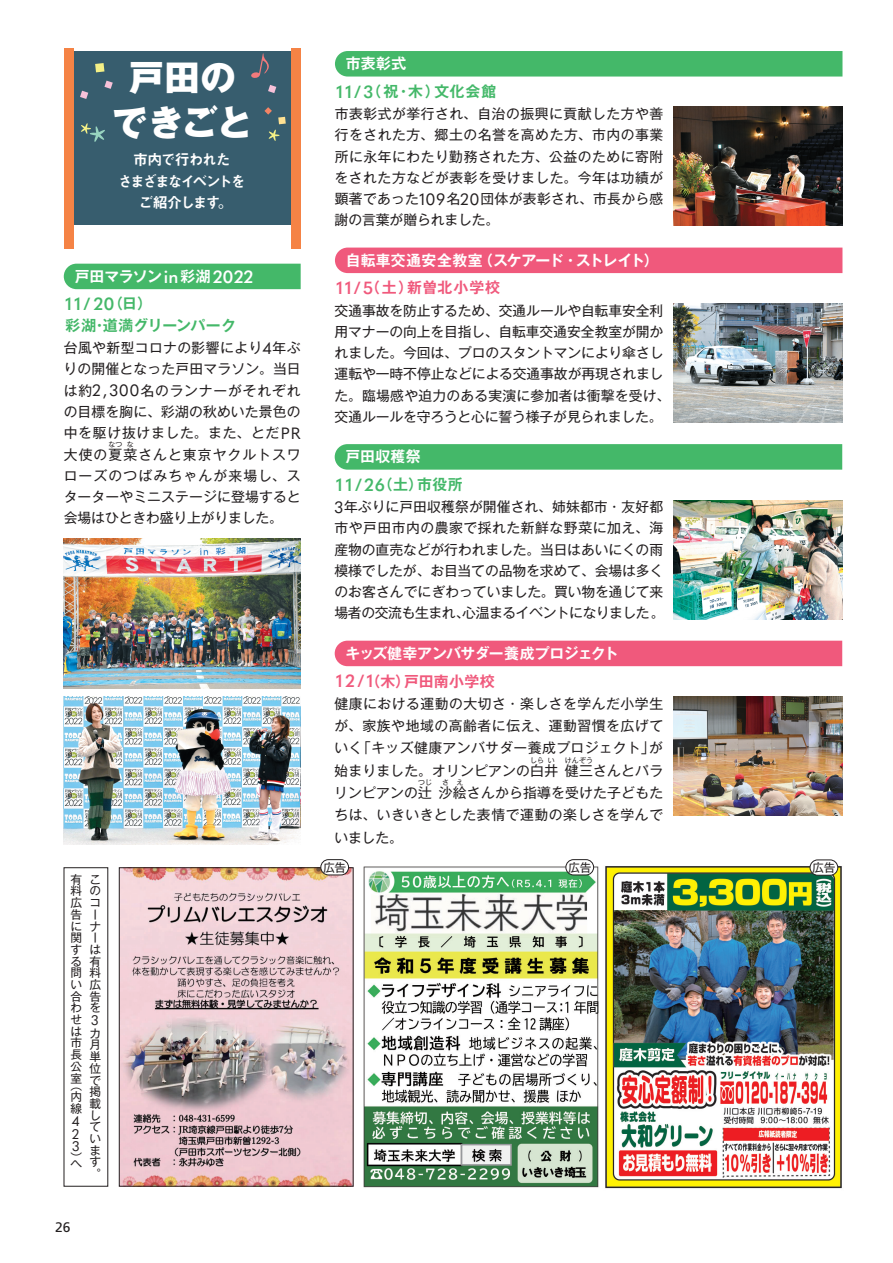
<style>
.page{position:relative;width:893px;height:1263px;background:#fff}
.page>*{position:absolute;margin:0;border:0;box-sizing:border-box;transform-origin:0 0}
.t1{font:800 35.4px/45.8px "Gothic MB101 Pr 6 N";letter-spacing:.01em;color:#fff;text-align:center}
.t2{font:600 17.4px "Quasimoda";color:#44b869}
.t3{font:700 14.85px "Gothic MB101 Pr 6 N De";letter-spacing:-.01em;color:#fff}
.t4{font:700 14.85px "Gothic MB101 Pr 6 N De";letter-spacing:.025em;color:#44b869}
.t5{font:700 14.85px "Gothic MB101 Pr 6 N De";letter-spacing:.03em;color:#f0597c}
.t6{font:14.85px/21.3px "Midashi Go Pr 6 N MB31";letter-spacing:-.11em;color:#fff;text-align:center}
.t7{font:700 14.85px "Gothic MB101 Pr 6 N De";letter-spacing:-.035em;color:#fff}
.t8{font:13.8px/21.3px "Gothic MB101 Pr 6 N";letter-spacing:.01em;color:#231f20;text-align:justify}
.t9{font:13.8px/22.4px "Gothic MB101 Pr 6 N";letter-spacing:.035em;color:#231f20}
.t10{font:13.8px "Frutiger LT Std";color:#231f20}
.t11{font:13.65px/12.5px "Quasimoda";color:#231f20;text-align:justify}
.t12{font:11.7px/11.7px "Gothic MB101 Pr 6 N";color:#231f20}
.t13{font:6.9px "Gothic MB101 Pr 6 N";color:#231f20}
.s1{font-family:"Quasimoda";font-weight:600;font-size:17.4px}
.s2{font-family:"Gothic MB101 Pr 6 N De";font-weight:700;font-size:14.85px}
.s3{font-family:"Quasimoda";font-size:16.2px}
</style>
<div class="page">
<div style="left:64px;top:264px;width:237px;height:25px;background:#44b869"></div>
<div style="left:67px;top:51px;width:230px;height:173px;background:#375d6e"></div>
<div style="left:64px;top:48px;width:9px;height:200px;background:#f58345"></div>
<div style="left:291px;top:48px;width:9px;height:200px;background:#f58345"></div>
<svg style="left:251px;top:53px;width:18px;height:25px"></svg>
<svg style="left:81px;top:123px;width:24px;height:19px"></svg>
<svg style="left:268px;top:85px;width:8px;height:8px"></svg>
<svg style="left:80px;top:91px;width:8px;height:8px"></svg>
<svg style="left:104px;top:81px;width:9px;height:8px"></svg>
<svg style="left:264px;top:107px;width:22px;height:34px"></svg>
<svg style="left:95px;top:63px;width:9px;height:9px"></svg>
<img style="left:64px;top:539px;width:236px;height:150px">
<img style="left:64px;top:697px;width:236px;height:147px">
<img style="left:673px;top:500px;width:169px;height:119px">
<svg style="left:335px;top:444px;width:507px;height:26px;background:#48b96c"></svg>
<img style="left:674px;top:107px;width:168px;height:119px">
<div style="left:335px;top:51px;width:507px;height:26px;background:#44b869"></div>
<img style="left:673px;top:696px;width:169px;height:120px">
<div style="left:335px;top:641px;width:507px;height:25px;background:#f0597c"></div>
<img style="left:674px;top:303px;width:168px;height:119px">
<div style="left:335px;top:248px;width:507px;height:25px;background:#f0597c"></div>
<img style="left:605px;top:863px;width:237px;height:326px">
<div style="left:810px;top:860px;width:28px;height:15px;background:#fff;border-radius:8px"></div>
<div style="left:810px;top:860px;width:28px;height:15px;border:1px solid #231f20;border-radius:8px"></div>
<img style="left:363px;top:864px;width:236px;height:324px">
<div style="left:566px;top:860px;width:28px;height:15px;background:#fff;border-radius:8px"></div>
<div style="left:566px;top:859px;width:28px;height:16px;border:1px solid #231f20;border-radius:8px"></div>
<img style="left:121px;top:869px;width:230px;height:315px">
<div style="left:119px;top:867px;width:234px;height:319px;border:1px solid #231f20"></div>
<div style="left:321px;top:860px;width:28px;height:15px;background:#fff;border-radius:8px"></div>
<div style="left:321px;top:859px;width:28px;height:16px;border:1px solid #231f20;border-radius:8px"></div>
<h1 class="t1" style="left:112px;top:53px;width:142px">戸田のできごと</h1>
<p class="t6" style="left:118px;top:148px;width:129px">市内で行われた<br>さまざまなイベントをご紹介します。</p>
<p class="t3" style="left:75px;top:264px;width:180px">戸田マラソン<span class="s1">in</span>彩湖<span class="s1">2022</span></p>
<p class="t2" style="left:66px;top:291px;width:88px">1 1 / 20<span class="s2">（日）</span></p>
<p class="t4" style="left:66px;top:313px;width:172px">彩湖・道満グリーンパーク</p>
<p class="t8" style="left:64px;top:336px;width:239px">台風や新型コロナの影響により<span class="s3">4</span>年ぶりの開催となった戸田マラソン。当日は約<span class="s3">2,300</span>名のランナーがそれぞれの目標を胸に、彩湖の秋めいた景色の中を駆け抜けました。また、とだ<span class="s3">PR</span>大使の夏菜さんと東京ヤクルトスワ</p>
<p class="t13" style="left:108px;top:438px;width:15px">なつ</p>
<p class="t13" style="left:127px;top:438px;width:8px">な</p>
<p class="t8" style="left:64px;top:464px;width:239px">ローズのつばみちゃんが来場し、スターターやミニステージに登場すると会場はひときわ盛り上がりました。</p>
<p class="t12" style="left:70px;top:873px;width:13px;text-align:justify">有料広告に関する問い合わせは市長公室</p>
<p class="t12" style="left:70px;top:1078px;width:13px;text-align:justify">（内線</p>
<p class="t11" style="left:72px;top:1114px;width:9px">4<br>2<br>3</p>
<p class="t12" style="left:70px;top:1151px;width:13px">）</p>
<p class="t12" style="left:70px;top:1157px;width:13px">へ</p>
<p class="t12" style="left:90px;top:873px;width:13px">このコーナーは有料広告を</p>
<p class="t11" style="left:91px;top:1013px;width:9px">3</p>
<p class="t12" style="left:90px;top:1027px;width:13px">カ月単位で掲載しています。</p>
<p class="t10" style="left:55px;top:1218px;width:17px">26</p>
<p class="t3" style="left:346px;top:51px;width:62px">市表彰式</p>
<p class="t8" style="left:335px;top:102px;width:330px">市表彰式が挙行され、自治の振興に貢献した方や善行をされた方、郷土の名誉を高めた方、市内の事業所に永年にわたり勤務された方、公益のために寄附をされた方などが表彰を受けました。今年は功績が顕著であった<span class="s3">109</span>名<span class="s3">20</span>団体が表彰され、市長から感謝の言葉が贈られました。</p>
<p class="t4" style="left:337px;top:79px;width:161px"><span class="s1">11/3</span>（祝・木）文化会館</p>
<p class="t3" style="left:346px;top:248px;width:314px">自転車交通安全教室（スケアード・ストレイト）</p>
<p class="t8" style="left:335px;top:299px;width:337px;text-align:left">交通事故を防止するため、交通ルールや自転車安全利用マナーの向上を目指し、自転車交通安全教室が開かれました。今回は、プロのスタントマンにより傘さし運転や一時不停止などによる交通事故が再現されました。臨場感や迫力のある実演に参加者は衝撃を受け、交通ルールを守ろうと心に誓う様子が見られました。</p>
<p class="t5" style="left:337px;top:275px;width:165px"><span class="s1">11/5</span>（土）新曽北小学校</p>
<p class="t3" style="left:346px;top:444px;width:77px">戸田収穫祭</p>
<p class="t8" style="left:334px;top:495px;width:332px"><span class="s3">3</span>年ぶりに戸田収穫祭が開催され、姉妹都市・友好都市や戸田市内の農家で採れた新鮮な野菜に加え、海産物の直売などが行われました。当日はあいにくの雨模様でしたが、お目当ての品物を求めて、会場は多くのお客さんでにぎわっていました。買い物を通じて来場者の交流も生まれ、心温まるイベントになりました。</p>
<p class="t4" style="left:336px;top:472px;width:128px"><span class="s1">1 1 /26</span>（土）市役所</p>
<p class="t7" style="left:346px;top:641px;width:275px">キッズ健幸アンバサダー養成プロジェクト</p>
<p class="t8" style="left:334px;top:691px;width:330px;line-height:22.4px">健康における運動の大切さ・楽しさを学んだ小学生が、家族や地域の高齢者に伝え、運動習慣を広げていく「キッズ健康アンバサダー養成プロジェクト」が始まりました。オリンピアンの白井</p>
<p class="t5" style="left:336px;top:668px;width:160px"><span class="s1">12/1</span>（木）戸田南小学校</p>
<p class="t13" style="left:565px;top:754px;width:29px">けんぞう</p>
<p class="t13" style="left:530px;top:754px;width:15px">しら</p>
<p class="t13" style="left:548px;top:754px;width:8px">い</p>
<p class="t8" style="left:565px;top:759px;width:100px">健三さんとパラ</p>
<p class="t13" style="left:442px;top:777px;width:8px">さ</p>
<p class="t13" style="left:456px;top:777px;width:8px">え</p>
<p class="t9" style="left:334px;top:803px;width:330px">ちは、いきいきとした表情で運動の楽しさを学んでいました。</p>
<p class="t13" style="left:418px;top:777px;width:15px">つじ</p>
<p class="t8" style="left:439px;top:781px;width:226px">沙絵さんから指導を受けた子どもた</p>
<p class="t8" style="left:334px;top:781px;width:99px">リンピアンの辻</p>
<p class="t12" style="left:323px;top:861px;width:25px">広告</p>
<p class="t12" style="left:568px;top:861px;width:25px">広告</p>
<p class="t12" style="left:812px;top:861px;width:25px">広告</p>
</div>
